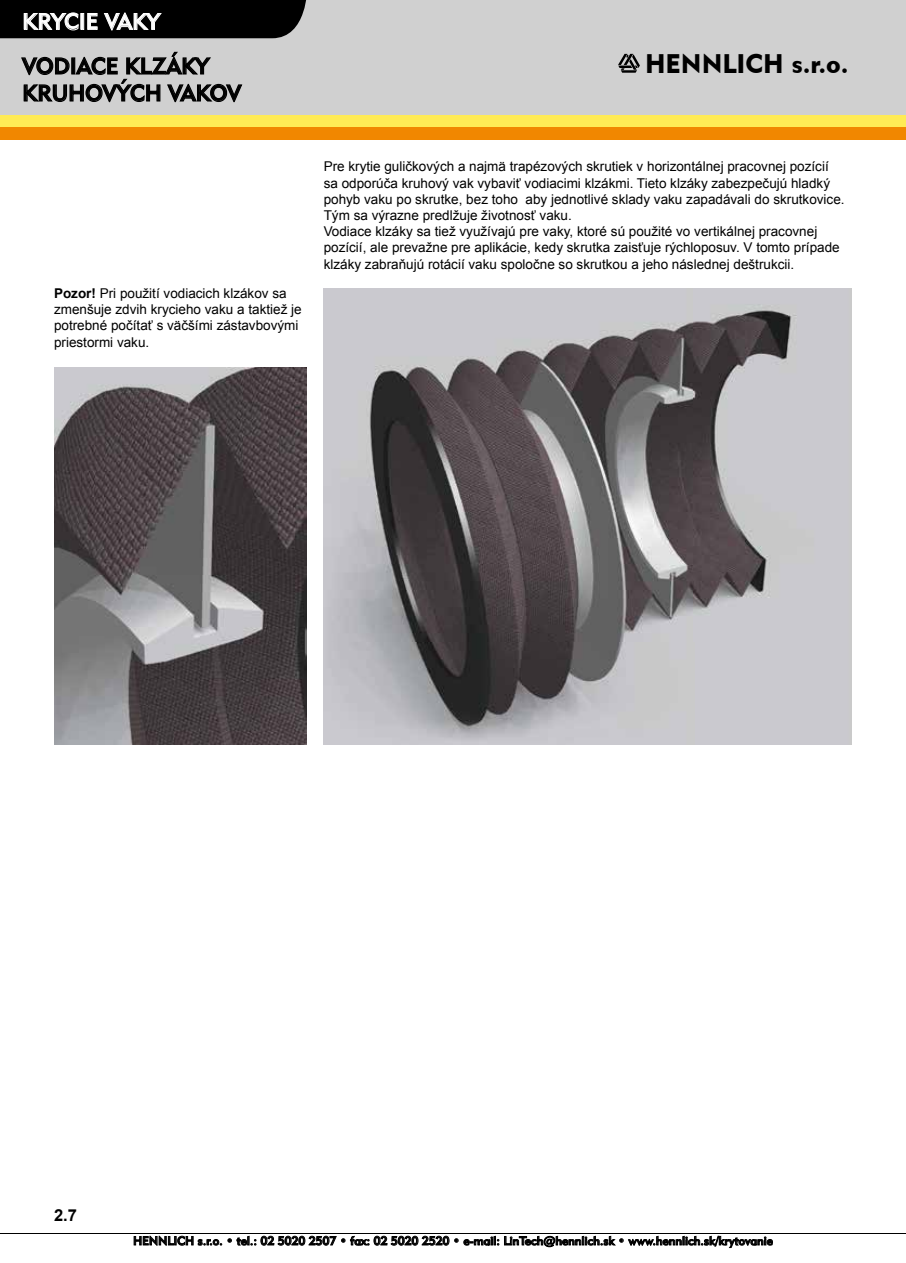
<style>
.page{position:relative;width:906px;height:1263px;background:#fff}
.page>*{position:absolute;margin:0;border:0;box-sizing:border-box;transform-origin:0 0}
.t1{font:26.85px "Geometric 415 CE Black A";color:#000}
.t2{font:22.5px/27px "Geometric 415 CE Medium A";color:#000}
.t3{font:22.5px "Geometric 415 CE Medium A";letter-spacing:-.01em;color:#fff}
.t4{font:700 16.5px "Arial";color:#000}
.t5{font:13.5px/16.2px "Arial";color:#000}
.t6{font:12px "Geometric 415 CE Medium A";color:#000}
.s1{font-weight:700}
</style>
<div class="page">
<div style="left:0;top:0;width:906px;height:115px;background:#d0d0d0"></div>
<hr style="left:0;top:1233px;width:906px;height:1px;background:#000">
<svg style="left:0;top:0;width:306px;height:38px;background:#141414"></svg>
<div style="left:0;top:115px;width:906px;height:13px;background:#ffeb55"></div>
<div style="left:0;top:128px;width:906px;height:12px;background:#f18700"></div>
<svg style="left:134px;top:1235px;width:639px;height:13px"></svg>
<svg style="left:21px;top:51px;width:222px;height:52px"></svg>
<img style="left:324px;top:288px;width:528px;height:456px">
<img style="left:54px;top:368px;width:252px;height:376px">
<svg style="left:618px;top:54px;width:22px;height:19px"></svg>
<h2 class="t3" style="left:22px;top:8px;width:139px">KRYCIE VAKY</h2>
<h2 class="t2" style="left:22px;top:52px;width:220px">VODIACE KLZÁKY<br>KRUHOVÝCH VAKOV</h2>
<h1 class="t1" style="left:645px;top:47px;width:205px">HENNLICH s.r.o.</h1>
<p class="t5" style="left:54px;top:285px;width:249px"><span class="s1">Pozor!</span> Pri použití vodiacich klzákov sa zmenšuje zdvih krycieho vaku a taktiež je potrebné počítať s väčšími zástavbovými priestormi vaku.</p>
<p class="t5" style="left:324px;top:159px;width:522px">Pre krytie guličkových a najmä trapézových skrutiek v horizontálnej pracovnej pozícií sa odporúča kruhový vak vybaviť vodiacimi klzákmi. Tieto klzáky zabezpečujú hladký pohyb vaku po skrutke, bez toho aby jednotlivé sklady vaku zapadávali do skrutkovice.<br>Tým sa výrazne predlžuje životnosť vaku.<br>Vodiace klzáky sa tiež využívajú pre vaky, ktoré sú použité vo vertikálnej pracovnej pozícií, ale prevažne pre aplikácie, kedy skrutka zaisťuje rýchloposuv. V tomto prípade klzáky zabraňujú rotácií vaku spoločne so skrutkou a jeho následnej deštrukcii.</p>
<p class="t4" style="left:54px;top:1204px;width:24px">2.7</p>
<p class="t6" style="left:133px;top:1233px;width:641px">HENNLICH s.r.o. • tel.: 02 5020 2507 • fax: 02 5020 2520 • e-mail: LinTech@hennlich.sk • www.hennlich.sk/krytovanie</p>
</div>
